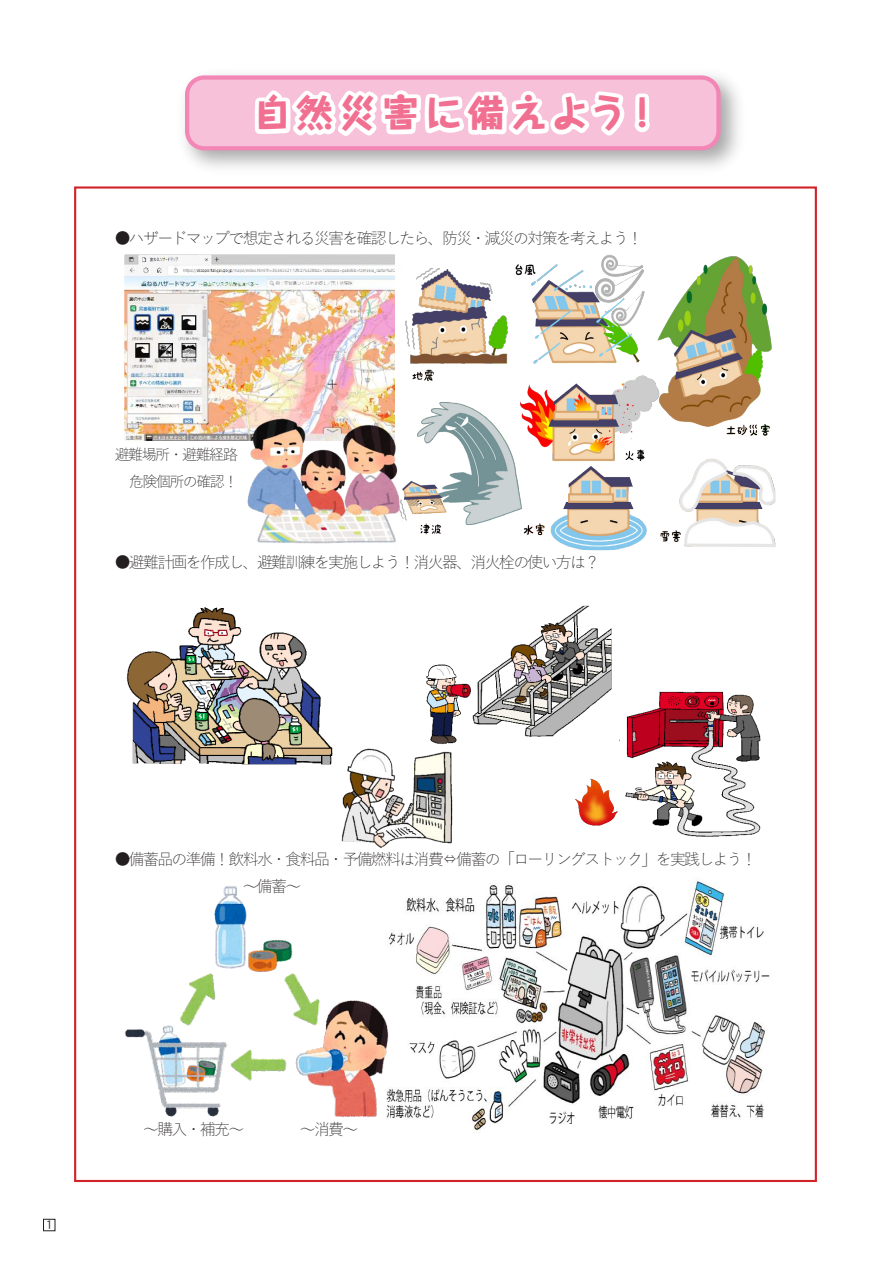
<style>
.page{position:relative;width:893px;height:1263px;background:#fff}
.page>*{position:absolute;margin:0;border:0;box-sizing:border-box;transform-origin:0 0}
.t1{font:800 37.5px "Taka Hand Std";letter-spacing:.13em;color:#f17091}
.t2{font:300 15.9px/27px "Yu Gothic";letter-spacing:-.1em;color:#231f20}
.t3{font:300 15px/27px "Yu Gothic";letter-spacing:-.095em;color:#231f20;text-align:right}
.t4{font:12px "DFHS Gothic J W3 WING RKSJ H";color:#231f20}
</style>
<div class="page">
<div style="left:43px;top:1219px;width:12px;height:12px;border:1px solid #231f20"></div>
<div style="left:187px;top:78px;width:531px;height:70px;background:#f7c1d9;border-radius:17px"></div>
<div style="left:185px;top:75px;width:536px;height:75px;border:4px solid #f287b6;border-radius:17px"></div>
<svg style="left:251px;top:71px;width:403px;height:82px"></svg>
<img style="left:125px;top:255px;width:270px;height:185px">
<div style="left:121px;top:251px;width:422px;height:193px;border:3px solid #fff"></div>
<img style="left:619px;top:691px;width:142px;height:146px">
<img style="left:426px;top:605px;width:186px;height:138px">
<img style="left:392px;top:881px;width:378px;height:250px">
<img style="left:126px;top:607px;width:207px;height:158px">
<img style="left:242px;top:414px;width:157px;height:130px">
<img style="left:574px;top:778px;width:44px;height:48px">
<img style="left:341px;top:738px;width:112px;height:110px">
<img style="left:125px;top:886px;width:267px;height:232px">
<img style="left:399px;top:255px;width:377px;height:295px">
<p class="t1" style="left:254px;top:87px;width:408px">自然災害に備えよう！</p>
<p class="t2" style="left:115px;top:223px;width:530px">●ハザードマップで想定される災害を確認したら、防災・減災の対策を考えよう！</p>
<p class="t3" style="left:115px;top:439px;width:125px">避難場所・避難経路危険個所の確認！</p>
<p class="t2" style="left:115px;top:547px;width:487px">●避難計画を作成し、避難訓練を実施しよう！消火器、消火栓の使い方は？</p>
<p class="t2" style="left:243px;top:844px;width:516px;text-indent:-128px">●備蓄品の準備！飲料水・食料品・予備燃料は消費⇔備蓄の「ローリングストック」を実践しよう！～備蓄～</p>
<p class="t4" style="left:46px;top:1219px;width:8px">1</p>
<p class="t2" style="left:143px;top:1114px;width:103px">～購入・補充～</p>
<p class="t2" style="left:300px;top:1114px;width:60px">～消費～</p>
</div>
